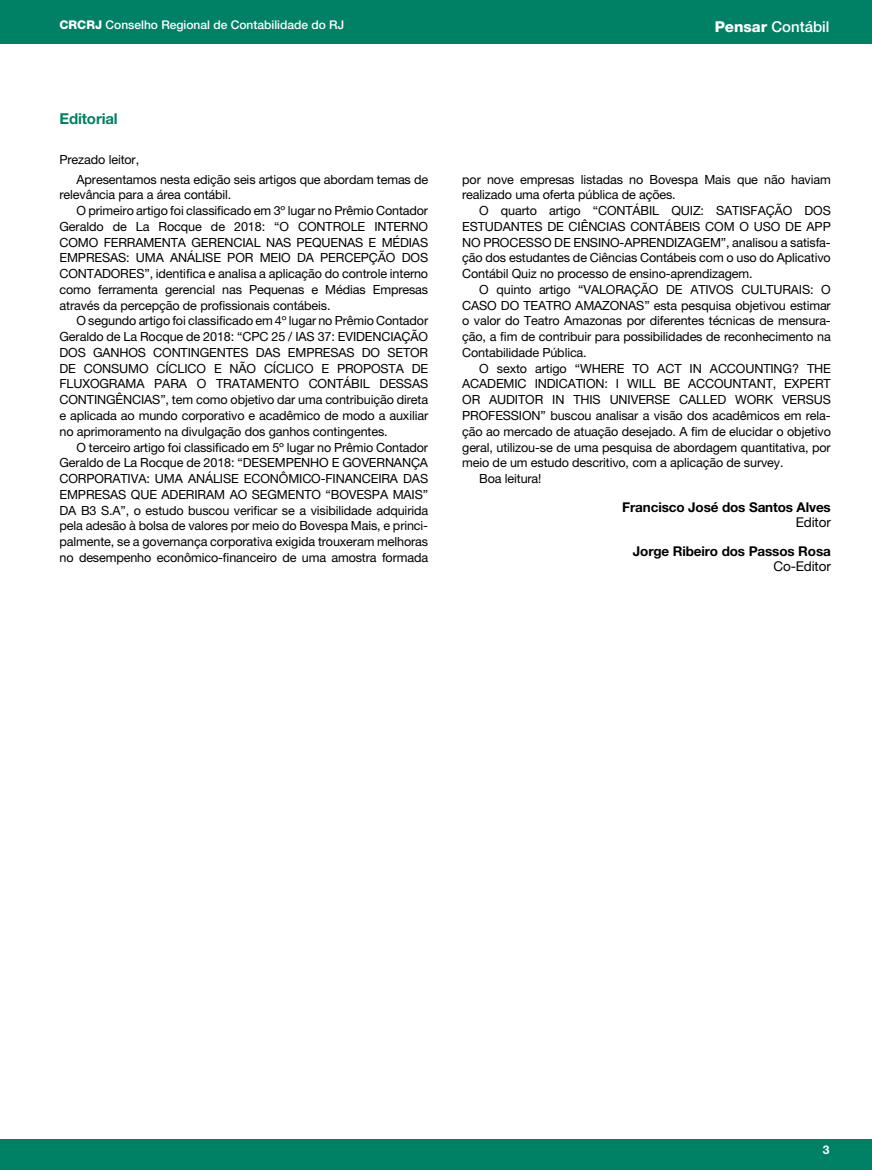
<style>
.page{position:relative;width:872px;height:1170px;background:#fff}
.page>*{position:absolute;margin:0;border:0;box-sizing:border-box;transform-origin:0 0}
.t1{font:500 15px "Helvetica Neue LT Pro";color:#fff}
.t2{font:700 15px "Helvetica Neue LT Pro";letter-spacing:-.01em;color:#008065}
.t3{font:700 13.5px "Helvetica Neue LT Pro";letter-spacing:-.01em;color:#000}
.t4{font:13.5px "Helvetica Neue LT Pro";letter-spacing:-.01em;color:#000}
.t5{font:12.6px/15.8px "Helvetica Neue LT Pro";letter-spacing:-.01em;color:#000}
.t6{font:500 12px "Helvetica Neue LT Pro";color:#fff}
.t7{font:700 12px "Helvetica Neue LT Pro";color:#fff}
.s1{font-weight:800}
</style>
<div class="page">
<div style="left:0;top:0;width:872px;height:44px;background:#008065"></div>
<div style="left:0;top:1139px;width:872px;height:30px;background:#008065"></div>
<hr style="left:443px;top:115px;width:1px;height:986px;background:#9d9d9c">
<p class="t6" style="left:60px;top:18px;width:286px"><span class="s1">CRCRJ</span> Conselho Regional de Contabilidade do RJ</p>
<p class="t1" style="left:714px;top:17px;width:116px"><span class="s1">Pensar</span> Contábil</p>
<p class="t2" style="left:60px;top:110px;width:60px">Editorial</p>
<p class="t5" style="left:77px;top:149px;width:353px;line-height:20px;text-indent:-17px">Prezado leitor,<br>Apresentamos nesta edição seis artigos que abordam temas de</p>
<p class="t5" style="left:60px;top:187px;width:173px">relevância para a área contábil.</p>
<p class="t5" style="left:77px;top:202px;width:353px">O primeiro artigo foi classificado em 3º lugar no Prêmio Contador</p>
<p class="t5" style="left:60px;top:218px;width:370px">Geraldo de La Rocque de 2018: “O CONTROLE INTERNO</p>
<p class="t5" style="left:60px;top:234px;width:370px">COMO FERRAMENTA GERENCIAL NAS PEQUENAS E MÉDIAS</p>
<p class="t5" style="left:60px;top:250px;width:370px">EMPRESAS: UMA ANÁLISE POR MEIO DA PERCEPÇÃO DOS</p>
<p class="t5" style="left:60px;top:265px;width:370px">CONTADORES”, identifica e analisa a aplicação do controle interno</p>
<p class="t5" style="left:60px;top:281px;width:370px">como ferramenta gerencial nas Pequenas e Médias Empresas</p>
<p class="t5" style="left:60px;top:297px;width:272px">através da percepção de profissionais contábeis.</p>
<p class="t5" style="left:77px;top:313px;width:353px">O segundo artigo foi classificado em 4º lugar no Prêmio Contador</p>
<p class="t5" style="left:60px;top:328px;width:370px">Geraldo de La Rocque de 2018: “CPC 25 / IAS 37: EVIDENCIAÇÃO</p>
<p class="t5" style="left:60px;top:344px;width:370px">DOS GANHOS CONTINGENTES DAS EMPRESAS DO SETOR</p>
<p class="t5" style="left:60px;top:360px;width:370px">DE CONSUMO CÍCLICO E NÃO CÍCLICO E PROPOSTA DE</p>
<p class="t5" style="left:60px;top:376px;width:370px">FLUXOGRAMA PARA O TRATAMENTO CONTÁBIL DESSAS</p>
<p class="t5" style="left:60px;top:391px;width:370px">CONTINGÊNCIAS”, tem como objetivo dar uma contribuição direta</p>
<p class="t5" style="left:60px;top:407px;width:370px">e aplicada ao mundo corporativo e acadêmico de modo a auxiliar</p>
<p class="t5" style="left:60px;top:423px;width:330px">no aprimoramento na divulgação dos ganhos contingentes.</p>
<p class="t5" style="left:77px;top:439px;width:353px">O terceiro artigo foi classificado em 5º lugar no Prêmio Contador</p>
<p class="t5" style="left:60px;top:454px;width:370px">Geraldo de La Rocque de 2018: “DESEMPENHO E GOVERNANÇA</p>
<p class="t5" style="left:60px;top:470px;width:370px">CORPORATIVA: UMA ANÁLISE ECONÔMICO-FINANCEIRA DAS</p>
<p class="t5" style="left:60px;top:486px;width:370px">EMPRESAS QUE ADERIRAM AO SEGMENTO “BOVESPA MAIS”</p>
<p class="t5" style="left:60px;top:502px;width:370px">DA B3 S.A”, o estudo buscou verificar se a visibilidade adquirida</p>
<p class="t5" style="left:60px;top:517px;width:370px">pela adesão à bolsa de valores por meio do Bovespa Mais, e princi-</p>
<p class="t5" style="left:60px;top:533px;width:370px">palmente, se a governança corporativa exigida trouxeram melhoras</p>
<p class="t5" style="left:60px;top:549px;width:370px">no desempenho econômico-financeiro de uma amostra formada</p>
<p class="t5" style="left:462px;top:171px;width:370px">por nove empresas listadas no Bovespa Mais que não haviam realizado uma oferta pública de ações.</p>
<p class="t5" style="left:462px;top:202px;width:370px;text-align:justify;text-indent:17px">O quarto artigo “CONTÁBIL QUIZ: SATISFAÇÃO DOS ESTUDANTES DE CIÊNCIAS CONTÁBEIS COM O USO DE APP NO PROCESSO DE ENSINO-APRENDIZAGEM”, analisou a satisfa&shy;ção dos estudantes de Ciências Contábeis com o uso do Aplicativo Contábil Quiz no processo de ensino-aprendizagem.</p>
<p class="t5" style="left:462px;top:281px;width:370px;text-align:justify;text-indent:17px">O quinto artigo “VALORAÇÃO DE ATIVOS CULTURAIS: O CASO DO TEATRO AMAZONAS” esta pesquisa objetivou estimar o valor do Teatro Amazonas por diferentes técnicas de mensura&shy;ção, a fim de contribuir para possibilidades de reconhecimento na Contabilidade Pública.</p>
<p class="t5" style="left:479px;top:360px;width:353px">O sexto artigo “WHERE TO ACT IN ACCOUNTING? THE</p>
<p class="t5" style="left:462px;top:376px;width:370px">ACADEMIC INDICATION: I WILL BE ACCOUNTANT, EXPERT</p>
<p class="t5" style="left:462px;top:391px;width:370px">OR AUDITOR IN THIS UNIVERSE CALLED WORK VERSUS</p>
<p class="t5" style="left:462px;top:407px;width:370px">PROFESSION” buscou analisar a visão dos acadêmicos em rela-</p>
<p class="t5" style="left:462px;top:423px;width:370px">ção ao mercado de atuação desejado. A fim de elucidar o objetivo</p>
<p class="t5" style="left:462px;top:439px;width:370px">geral, utilizou-se de uma pesquisa de abordagem quantitativa, por</p>
<p class="t5" style="left:462px;top:454px;width:323px">meio de um estudo descritivo, com a aplicação de survey.</p>
<p class="t5" style="left:479px;top:470px;width:64px">Boa leitura!</p>
<p class="t3" style="left:622px;top:499px;width:210px">Francisco José dos Santos Alves</p>
<p class="t4" style="left:795px;top:514px;width:37px">Editor</p>
<p class="t3" style="left:633px;top:542px;width:199px">Jorge Ribeiro dos Passos Rosa</p>
<p class="t4" style="left:773px;top:558px;width:59px">Co-Editor</p>
<p class="t7" style="left:822px;top:1142px;width:8px">3</p>
</div>
